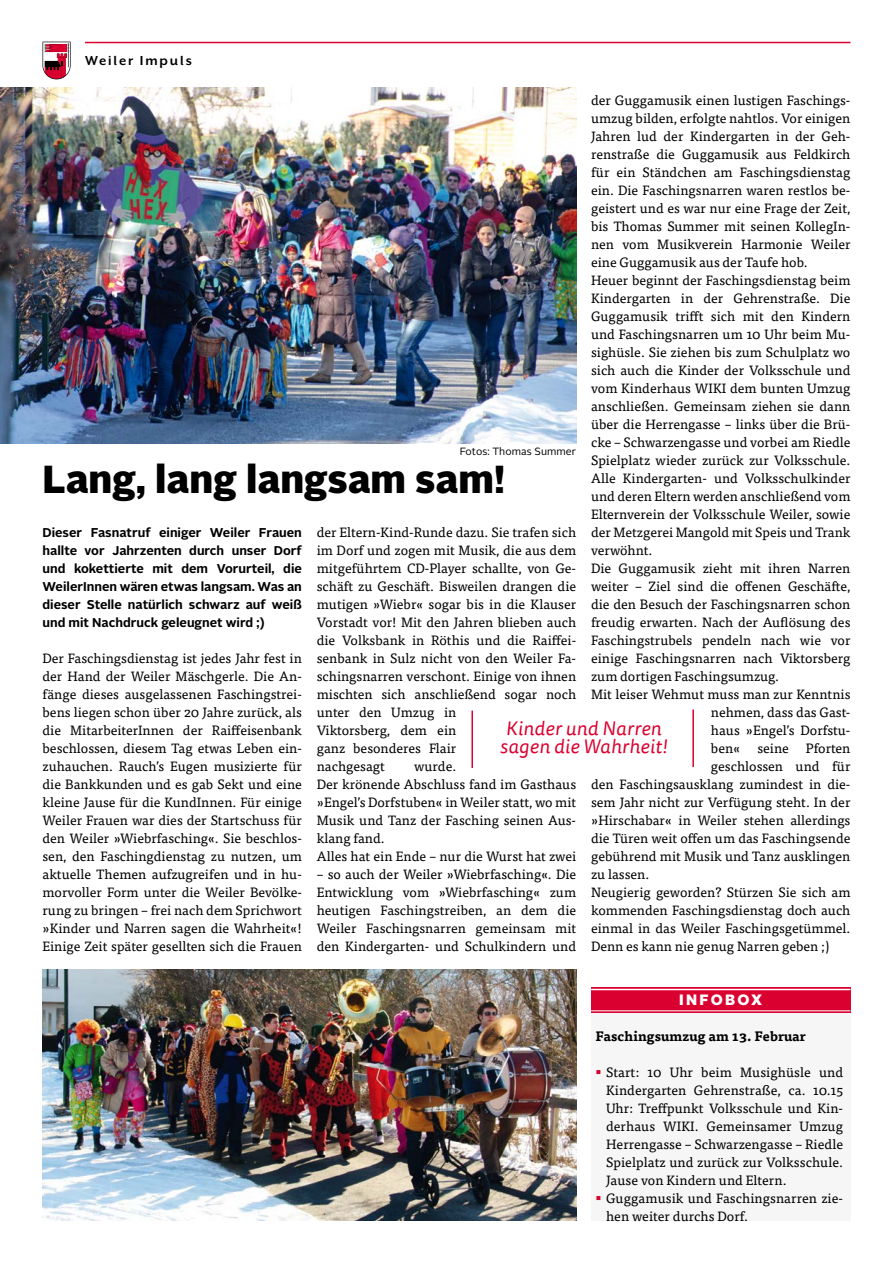
<style>
.page{position:relative;width:893px;height:1263px;background:#fff}
.page>*{position:absolute;margin:0;border:0;box-sizing:border-box;transform-origin:0 0}
.t1{font:900 39px "Alright Sans";color:#000}
.t2{font:italic 19.5px/18px "Tisa Sans Pro";letter-spacing:.015em;color:#da002f;text-align:center}
.t3{font:700 15px "Mr Eaves XL San OT";letter-spacing:.125em;color:#000}
.t4{font:900 15px "Alright Sans";letter-spacing:.15em;color:#fff}
.t5{font:13.5px/18px "Tisa Pro";color:#000}
.t6{font:700 13.5px "Tisa Pro";letter-spacing:.005em;color:#000}
.t7{font:700 12.75px/18px "Alright Sans";color:#000;text-align:justify}
.t8{font:10.5px "Alright Sans";letter-spacing:.005em;color:#000}
</style>
<div class="page">
<div style="left:591px;top:990px;width:259px;height:230px;background:#f6f6f6"></div>
<div style="left:591px;top:987px;width:259px;height:26px;background:#da002f"></div>
<hr style="left:591px;top:989px;width:259px;height:1px;background:#fff">
<hr style="left:591px;top:1010px;width:259px;height:1px;background:#fff">
<img style="left:43px;top:969px;width:533px;height:251px">
<hr style="left:471px;top:711px;width:2px;height:57px;background:#da002f">
<hr style="left:692px;top:709px;width:2px;height:58px;background:#da002f">
<hr style="left:85px;top:42px;width:765px;height:1px;background:#da002f">
<svg style="left:43px;top:42px;width:28px;height:37px"></svg>
<img style="left:0;top:87px;width:576px;height:356px">
<p class="t3" style="left:85px;top:53px;width:108px">Weiler Impuls</p>
<p class="t5" style="left:591px;top:90px;width:261px">der Guggamusik einen lustigen Faschings-</p>
<p class="t5" style="left:591px;top:108px;width:261px">umzug bilden, erfolgte nahtlos. Vor einigen</p>
<p class="t5" style="left:591px;top:126px;width:261px">Jahren lud der Kindergarten in der Geh-</p>
<p class="t5" style="left:591px;top:144px;width:261px">renstraße die Guggamusik aus Feldkirch</p>
<p class="t5" style="left:591px;top:162px;width:261px">für ein Ständchen am Faschingsdienstag</p>
<p class="t5" style="left:591px;top:180px;width:261px">ein. Die Faschingsnarren waren restlos be-</p>
<p class="t5" style="left:591px;top:198px;width:261px">geistert und es war nur eine Frage der Zeit,</p>
<p class="t5" style="left:591px;top:216px;width:261px">bis Thomas Summer mit seinen KollegIn-</p>
<p class="t5" style="left:591px;top:234px;width:261px">nen vom Musikverein Harmonie Weiler</p>
<p class="t5" style="left:591px;top:252px;width:218px">eine Guggamusik aus der Taufe hob.</p>
<p class="t5" style="left:591px;top:270px;width:261px">Heuer beginnt der Faschingsdienstag beim</p>
<p class="t5" style="left:591px;top:288px;width:261px">Kindergarten in der Gehrenstraße. Die</p>
<p class="t5" style="left:591px;top:306px;width:261px">Guggamusik trifft sich mit den Kindern</p>
<p class="t5" style="left:591px;top:324px;width:261px">und Faschingsnarren um 10 Uhr beim Mu-</p>
<p class="t5" style="left:591px;top:342px;width:261px">sighüsle. Sie ziehen bis zum Schulplatz wo</p>
<p class="t5" style="left:591px;top:360px;width:261px">sich auch die Kinder der Volksschule und</p>
<p class="t5" style="left:591px;top:378px;width:261px">vom Kinderhaus WIKI dem bunten Umzug</p>
<p class="t5" style="left:591px;top:396px;width:261px">anschließen. Gemeinsam ziehen sie dann</p>
<p class="t5" style="left:591px;top:414px;width:261px">über die Herrengasse – links über die Brü-</p>
<p class="t5" style="left:591px;top:432px;width:261px">cke – Schwarzengasse und vorbei am Riedle</p>
<p class="t5" style="left:591px;top:450px;width:261px">Spielplatz wieder zurück zur Volksschule.</p>
<p class="t5" style="left:591px;top:468px;width:261px">Alle Kindergarten- und Volksschulkinder</p>
<p class="t5" style="left:591px;top:486px;width:261px">und deren Eltern werden anschließend vom</p>
<p class="t5" style="left:591px;top:504px;width:261px">Elternverein der Volksschule Weiler, sowie</p>
<p class="t5" style="left:591px;top:522px;width:261px">der Metzgerei Mangold mit Speis und Trank</p>
<p class="t5" style="left:591px;top:540px;width:63px">verwöhnt.</p>
<p class="t5" style="left:591px;top:558px;width:261px">Die Guggamusik zieht mit ihren Narren</p>
<p class="t5" style="left:591px;top:576px;width:261px">weiter – Ziel sind die offenen Geschäfte,</p>
<p class="t5" style="left:591px;top:594px;width:261px">die den Besuch der Faschingsnarren schon</p>
<p class="t5" style="left:591px;top:612px;width:261px">freudig erwarten. Nach der Auflösung des</p>
<p class="t5" style="left:591px;top:630px;width:261px">Faschingstrubels pendeln nach wie vor</p>
<p class="t5" style="left:591px;top:648px;width:261px">einige Faschingsnarren nach Viktorsberg</p>
<p class="t5" style="left:591px;top:666px;width:190px">zum dortigen Faschingsumzug.</p>
<p class="t5" style="left:591px;top:684px;width:261px">Mit leiser Wehmut muss man zur Kenntnis</p>
<p class="t5" style="left:711px;top:702px;width:141px">nehmen, dass das Gast-</p>
<p class="t5" style="left:711px;top:720px;width:141px">haus »Engel’s Dorfstu-</p>
<p class="t5" style="left:711px;top:738px;width:31px">ben«</p>
<p class="t5" style="left:757px;top:738px;width:33px">seine</p>
<p class="t5" style="left:806px;top:738px;width:46px">Pforten</p>
<p class="t5" style="left:711px;top:756px;width:141px">geschlossen und für</p>
<p class="t5" style="left:591px;top:774px;width:261px">den Faschingsausklang zumindest in die-</p>
<p class="t5" style="left:591px;top:792px;width:261px">sem Jahr nicht zur Verfügung steht. In der</p>
<p class="t5" style="left:591px;top:810px;width:261px">»Hirschabar« in Weiler stehen allerdings</p>
<p class="t5" style="left:591px;top:828px;width:261px">die Türen weit offen um das Faschingsende</p>
<p class="t5" style="left:591px;top:846px;width:261px">gebührend mit Musik und Tanz ausklingen</p>
<p class="t5" style="left:591px;top:864px;width:60px">zu lassen.</p>
<p class="t5" style="left:591px;top:882px;width:261px">Neugierig geworden? Stürzen Sie sich am</p>
<p class="t5" style="left:591px;top:900px;width:261px">kommenden Faschingsdienstag doch auch</p>
<p class="t5" style="left:591px;top:918px;width:261px">einmal in das Weiler Faschingsgetümmel.</p>
<p class="t5" style="left:591px;top:936px;width:240px">Denn es kann nie genug Narren geben ;)</p>
<p class="t8" style="left:460px;top:444px;width:118px">Fotos: Thomas Summer</p>
<h1 class="t1" style="left:43px;top:451px;width:464px">Lang, lang langsam sam!</h1>
<p class="t7" style="left:43px;top:524px;width:261px">Dieser Fasnatruf einiger Weiler Frauen hallte vor Jahrzenten durch unser Dorf und kokettierte mit dem Vorurteil, die WeilerInnen wären etwas langsam. Was an dieser Stelle natürlich schwarz auf weiß und mit Nachdruck geleugnet wird ;)</p>
<p class="t5" style="left:43px;top:648px;width:261px;text-align:justify">Der Faschingsdienstag ist jedes Jahr fest in der Hand der Weiler Mäschgerle. Die An&shy;fänge dieses ausgelassenen Faschingstrei&shy;bens liegen schon über 20 Jahre zurück, als die MitarbeiterInnen der Raiffeisenbank beschlossen, diesem Tag etwas Leben ein&shy;zuhauchen. Rauch’s Eugen musizierte für die Bankkunden und es gab Sekt und eine kleine Jause für die KundInnen. Für einige Weiler Frauen war dies der Startschuss für den Weiler »Wiebrfasching«. Sie beschlos&shy;sen, den Faschingdienstag zu nutzen, um aktuelle Themen aufzugreifen und in hu&shy;morvoller Form unter die Weiler Bevölke&shy;rung zu bringen – frei nach dem Sprichwort »Kinder und Narren sagen die Wahrheit«!<br>Einige Zeit später gesellten sich die Frauen</p>
<p class="t5" style="left:317px;top:522px;width:261px">der Eltern-Kind-Runde dazu. Sie trafen sich im Dorf und zogen mit Musik, die aus dem mitgeführtem CD-Player schallte, von Ge&shy;schäft zu Geschäft. Bisweilen drangen die mutigen »Wiebr« sogar bis in die Klauser Vorstadt vor! Mit den Jahren blieben auch die Volksbank in Röthis und die Raiffei&shy;senbank in Sulz nicht von den Weiler Fa&shy;schingsnarren verschont. Einige von ihnen mischten sich anschließend sogar noch unter den Umzug in<br>Viktorsberg, dem ein<br>ganz besonderes Flair<br>nachgesagt</p>
<h2 class="t2" style="left:500px;top:720px;width:169px">Kinder und Narren sagen die Wahrheit!</h2>
<p class="t5" style="left:317px;top:756px;width:261px;text-indent:97px">wurde.<br>Der krönende Abschluss fand im Gasthaus »Engel’s Dorfstuben« in Weiler statt, wo mit<br>Musik und Tanz der Fasching seinen Aus&shy;klang fand.<br>Alles hat ein Ende – nur die Wurst hat zwei</p>
<p class="t5" style="left:317px;top:864px;width:261px;text-align:justify">– so auch der Weiler »Wiebrfasching«. Die Entwicklung vom »Wiebrfasching« zum heutigen Faschingstreiben, an dem die Weiler Faschingsnarren gemeinsam mit den Kindergarten- und Schulkindern und</p>
<p class="t4" style="left:679px;top:989px;width:84px">INFOBOX</p>
<p class="t6" style="left:596px;top:1025px;width:212px">Faschingsumzug am 13. Februar</p>
<p class="t5" style="left:606px;top:1063px;width:239px">Start: 10 Uhr beim Musighüsle und Kindergarten Gehrenstraße, ca. 10.15<br>Uhr: Treffpunkt Volksschule und Kin&shy;derhaus WIKI. Gemeinsamer Umzug Herrengasse – Schwarzengasse – Riedle Spielplatz und zurück zur Volksschule.<br>Jause von Kindern und Eltern.<br>Guggamusik und Faschingsnarren zie&shy;hen weiter durchs Dorf.</p>
</div>
